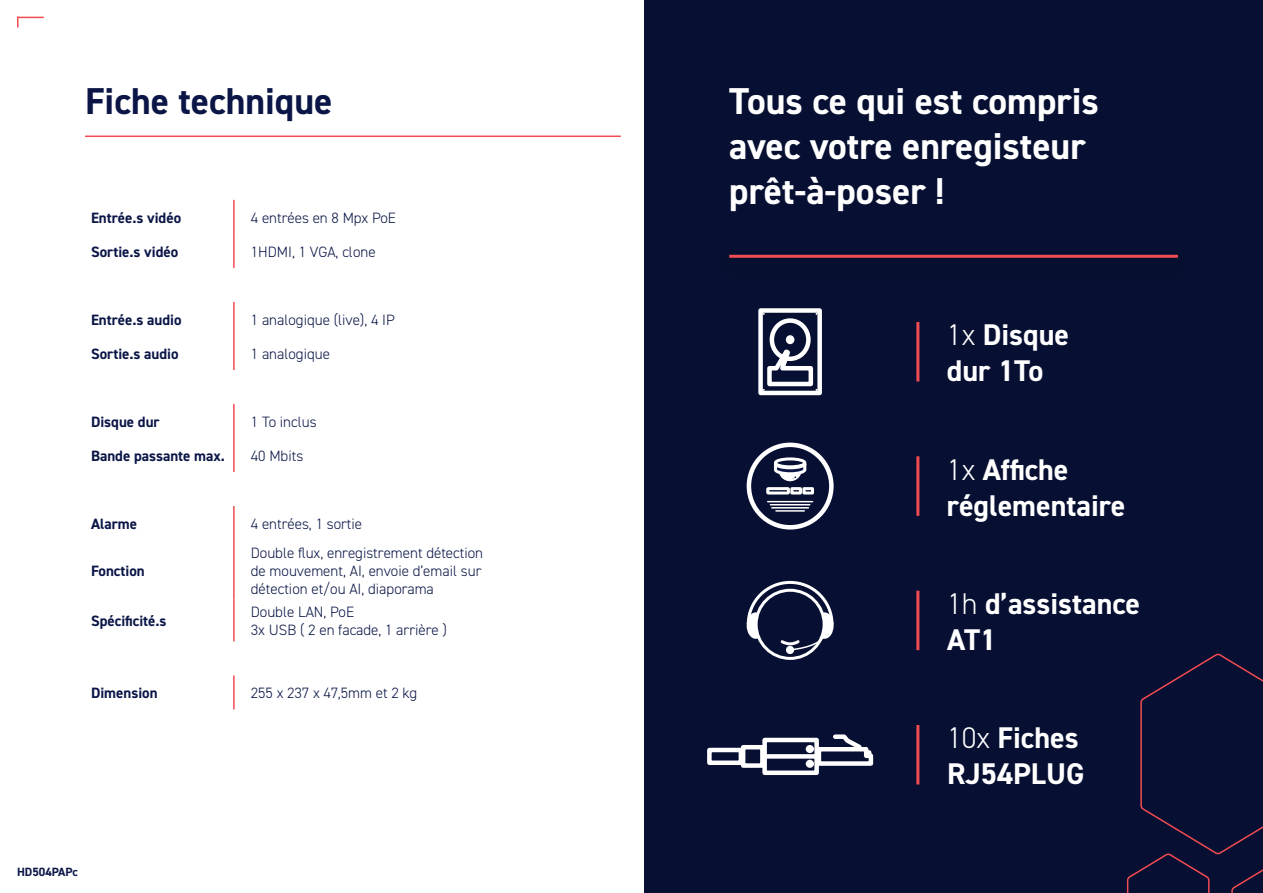
<style>
.page{position:relative;width:1263px;height:893px;background:#fff}
.page>*{position:absolute;margin:0;border:0;box-sizing:border-box;transform-origin:0 0}
.Style_de_paragraphe{font:700 37.5px/45px "DIN2014";color:#fff}
.Style_de_paragraphe-2{font:700 37.5px "DIN2014";color:#0b1647}
.Style_de_paragraphe-3{font:700 30px "DIN2014";color:#fff}
.t1{font:300 15px/18px "DIN2014";color:#0b1647;text-align:justify}
.t2{font:700 15px "DIN2014";color:#0b1647}
.t3{font:700 12px "DIN2014";color:#0b1647}
.s1{font-weight:300}
</style>
<div class="page">
<svg style="left:17px;top:17px;width:27px;height:10px"></svg>
<div style="left:644px;top:0;width:619px;height:893px;background:#070f32"></div>
<hr style="left:233px;top:200px;width:2px;height:34px;background:#f24c52">
<hr style="left:233px;top:234px;width:2px;height:34px;background:#f24c52">
<hr style="left:233px;top:302px;width:2px;height:34px;background:#f24c52">
<hr style="left:233px;top:336px;width:2px;height:34px;background:#f24c52">
<hr style="left:233px;top:404px;width:2px;height:34px;background:#f24c52">
<hr style="left:233px;top:438px;width:2px;height:34px;background:#f24c52">
<hr style="left:233px;top:506px;width:2px;height:34px;background:#f24c52">
<hr style="left:233px;top:540px;width:2px;height:60px;background:#f24c52">
<hr style="left:233px;top:600px;width:2px;height:41px;background:#f24c52">
<hr style="left:233px;top:675px;width:2px;height:34px;background:#f24c52">
<hr style="left:85px;top:136px;width:536px;height:1px;background:#f24c52">
<div style="left:741px;top:745px;width:24px;height:23px;border:4px solid #fff"></div>
<div style="left:762px;top:738px;width:57px;height:37px;border:4px solid #fff"></div>
<div style="left:707px;top:748px;width:36px;height:17px;border:4px solid #fff"></div>
<div style="left:765px;top:754px;width:52px;height:5px;background:#fff"></div>
<div style="left:806px;top:745px;width:8px;height:8px;border:4px solid #fff;border-radius:50%"></div>
<div style="left:806px;top:760px;width:8px;height:8px;border:4px solid #fff;border-radius:50%"></div>
<svg style="left:814px;top:734px;width:60px;height:34px"></svg>
<div style="left:758px;top:308px;width:64px;height:87px;border:4px solid #fff"></div>
<div style="left:770px;top:318px;width:41px;height:43px;border:4px solid #fff;border-radius:50%"></div>
<div style="left:786px;top:335px;width:8px;height:9px;background:#fff;border-radius:50%"></div>
<svg style="left:763px;top:346px;width:54px;height:45px"></svg>
<div style="left:747px;top:443px;width:87px;height:87px;border:4px solid #fff;border-radius:50%"></div>
<div style="left:774px;top:457px;width:32px;height:11px;border:3px solid #fff;border-radius:50%"></div>
<svg style="left:774px;top:461px;width:33px;height:20px"></svg>
<hr style="left:768px;top:501px;width:44px;height:1px;background:#fff">
<hr style="left:772px;top:507px;width:36px;height:2px;background:#fff">
<hr style="left:776px;top:510px;width:28px;height:2px;background:#fff">
<hr style="left:770px;top:504px;width:40px;height:1px;background:#fff">
<div style="left:790px;top:487px;width:12px;height:7px;border:3px solid #fff"></div>
<div style="left:802px;top:487px;width:12px;height:7px;border:3px solid #fff"></div>
<div style="left:766px;top:487px;width:24px;height:7px;border:3px solid #fff"></div>
<div style="left:786px;top:646px;width:8px;height:8px;background:#fff;border-radius:50%"></div>
<svg style="left:746px;top:580px;width:88px;height:71px"></svg>
<hr style="left:916px;top:591px;width:3px;height:59px;background:#f24c52">
<hr style="left:916px;top:456px;width:3px;height:60px;background:#f24c52">
<hr style="left:916px;top:322px;width:3px;height:59px;background:#f24c52">
<hr style="left:916px;top:725px;width:3px;height:59px;background:#f24c52">
<hr style="left:729px;top:255px;width:449px;height:3px;background:#f24c52">
<svg style="left:1126px;top:653px;width:137px;height:240px"></svg>
<p class="Style_de_paragraphe-2" style="left:85px;top:76px;width:249px">Fiche technique</p>
<p class="t2" style="left:91px;top:208px;width:92px">Entrée.s vidéo</p>
<p class="t1" style="left:251px;top:209px;width:147px">4 entrées en 8 Mpx PoE</p>
<p class="t2" style="left:91px;top:242px;width:89px">Sortie.s vidéo</p>
<p class="t1" style="left:251px;top:243px;width:126px">1HDMI, 1 VGA, clone</p>
<p class="t2" style="left:91px;top:310px;width:92px">Entrée.s audio</p>
<p class="t1" style="left:251px;top:311px;width:146px">1 analogique (live), 4 IP</p>
<p class="t2" style="left:91px;top:344px;width:89px">Sortie.s audio</p>
<p class="t1" style="left:251px;top:345px;width:81px">1 analogique</p>
<p class="t2" style="left:91px;top:412px;width:70px">Disque dur</p>
<p class="t1" style="left:251px;top:413px;width:67px">1 To inclus</p>
<p class="t2" style="left:91px;top:446px;width:135px">Bande passante max.</p>
<p class="t1" style="left:251px;top:447px;width:54px">40 Mbits</p>
<p class="t2" style="left:91px;top:514px;width:48px">Alarme</p>
<p class="t1" style="left:251px;top:515px;width:113px">4 entrées, 1 sortie</p>
<p class="t2" style="left:91px;top:561px;width:55px">Fonction</p>
<p class="t1" style="left:251px;top:544px;width:234px">Double flux, enregistrement détection de mouvement, AI, envoie d’email sur détection et/ou AI, diaporama</p>
<p class="t2" style="left:91px;top:611px;width:77px">Spécificité.s</p>
<p class="t1" style="left:251px;top:603px;width:105px">Double LAN, PoE</p>
<p class="t1" style="left:251px;top:621px;width:198px">3x USB ( 2 en facade, 1 arrière )</p>
<p class="t2" style="left:91px;top:683px;width:68px">Dimension</p>
<p class="t1" style="left:251px;top:684px;width:168px">255 x 237 x 47,5mm et 2 kg</p>
<p class="t3" style="left:17px;top:864px;width:62px">HD504PAPc</p>
<p class="Style_de_paragraphe" style="left:729px;top:78px;width:371px">Tous ce qui est compris avec votre enregisteur prêt-à-poser !</p>
<p class="Style_de_paragraphe-3" style="left:947px;top:315px;width:124px"><span class="s1">1x</span> Disque</p>
<p class="Style_de_paragraphe-3" style="left:947px;top:351px;width:98px">dur 1To</p>
<p class="Style_de_paragraphe-3" style="left:947px;top:449px;width:123px"><span class="s1">1x</span> Affiche</p>
<p class="Style_de_paragraphe-3" style="left:947px;top:485px;width:180px">réglementaire</p>
<p class="Style_de_paragraphe-3" style="left:947px;top:584px;width:195px"><span class="s1">1h</span> d’assistance</p>
<p class="Style_de_paragraphe-3" style="left:947px;top:620px;width:51px">AT1</p>
<p class="Style_de_paragraphe-3" style="left:947px;top:718px;width:133px"><span class="s1">10x</span> Fiches</p>
<p class="Style_de_paragraphe-3" style="left:947px;top:754px;width:139px">RJ54PLUG</p>
</div>
